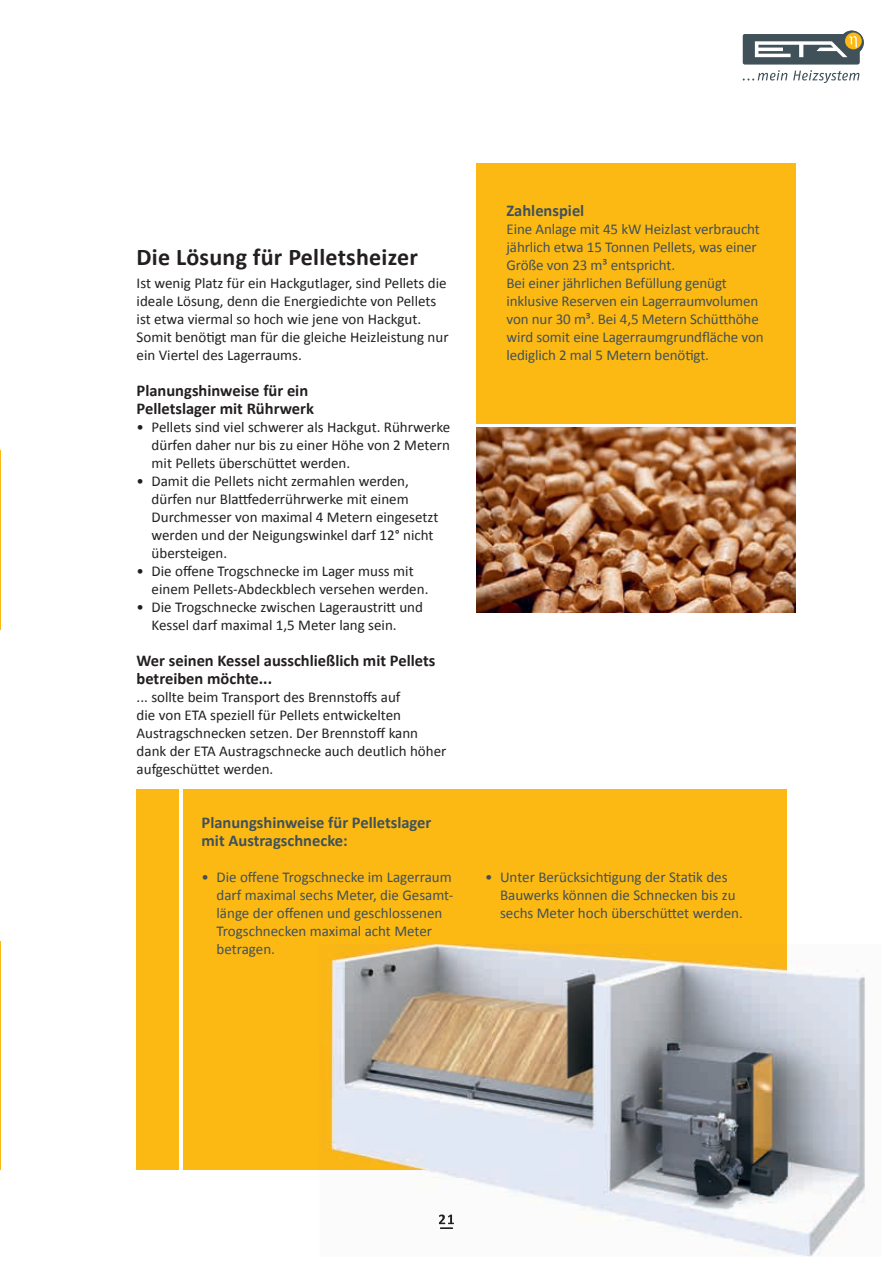
<style>
.page{position:relative;width:893px;height:1263px;background:#fff}
.page>*{position:absolute;margin:0;border:0;box-sizing:border-box;transform-origin:0 0}
.t1{font:700 24px "Calibri";letter-spacing:.01em;color:#231f20}
.t2{font:700 16.5px/18px "Calibri";color:#231f20}
.t3{font:700 16.5px/18px "Calibri";color:#40515a}
.t4{font:15px/18px "Calibri";color:#231f20}
.t5{font:15px/18px "Calibri";letter-spacing:-.005em;color:#40515a}
</style>
<div class="page">
<hr style="left:0;top:450px;width:1px;height:180px;background:#fdb913">
<hr style="left:0;top:941px;width:1px;height:229px;background:#fdb913">
<img style="left:477px;top:428px;width:319px;height:184px">
<div style="left:477px;top:163px;width:319px;height:260px;background:#fdb913"></div>
<div style="left:183px;top:789px;width:604px;height:381px;background:#fdb913"></div>
<div style="left:137px;top:789px;width:42px;height:381px;background:#fdb913"></div>
<img style="left:779px;top:973px;width:86px;height:283px">
<img style="left:426px;top:1170px;width:353px;height:84px">
<img style="left:439px;top:1214px;width:15px;height:10px">
<svg style="left:440px;top:1227px;width:13px;height:2px"></svg>
<img style="left:320px;top:944px;width:467px;height:226px">
<svg style="left:743px;top:31px;width:121px;height:33px"></svg>
<svg style="left:743px;top:70px;width:117px;height:13px"></svg>
<h1 class="t1" style="left:137px;top:241px;width:283px">Die Lösung für Pelletsheizer</h1>
<p class="t4" style="left:137px;top:274px;width:314px">Ist wenig Platz für ein Hackgutlager, sind Pellets die ideale Lösung, denn die Energiedichte von Pellets ist etwa viermal so hoch wie jene von Hackgut.<br>Somit benötigt man für die gleiche Heizleistung nur ein Viertel des Lagerraums.</p>
<p class="t2" style="left:137px;top:382px;width:179px">Planungshinweise für ein<br>Pelletslager mit Rührwerk</p>
<p class="t4" style="left:152px;top:418px;width:300px;text-align:justify;text-indent:-15px">• Pellets sind viel schwerer als Hackgut. Rührwerke dürfen daher nur bis zu einer Höhe von 2 Metern mit Pellets überschüttet werden.</p>
<p class="t4" style="left:152px;top:472px;width:288px;text-indent:-15px">• Damit die Pellets nicht zermahlen werden, dürfen nur Blattfederrührwerke mit einem Durchmesser von maximal 4 Metern eingesetzt werden und der Neigungswinkel darf 12° nicht übersteigen.</p>
<p class="t4" style="left:152px;top:562px;width:278px;text-indent:-15px">• Die offene Trogschnecke im Lager muss mit einem Pellets-Abdeckblech versehen werden.</p>
<p class="t4" style="left:152px;top:598px;width:273px;text-indent:-15px">• Die Trogschnecke zwischen Lageraustritt und<br>Kessel darf maximal 1,5 Meter lang sein.</p>
<p class="t2" style="left:137px;top:652px;width:300px">Wer seinen Kessel ausschließlich mit Pellets betreiben möchte...</p>
<p class="t4" style="left:137px;top:688px;width:311px">... sollte beim Transport des Brennstoffs auf<br>die von ETA speziell für Pellets entwickelten Austragschnecken setzen. Der Brennstoff kann dank der ETA Austragschnecke auch deutlich höher aufgeschüttet werden.</p>
<p class="t3" style="left:506px;top:202px;width:79px">Zahlenspiel</p>
<p class="t5" style="left:506px;top:220px;width:259px">Eine Anlage mit 45 kW Heizlast verbraucht jährlich etwa 15 Tonnen Pellets, was einer Größe von 23 m³ entspricht.<br>Bei einer jährlichen Befüllung genügt inklusive Reserven ein Lagerraumvolumen von nur 30 m³. Bei 4,5 Metern Schütthöhe wird somit eine Lagerraumgrundfläche von lediglich 2 mal 5 Metern benötigt.</p>
<p class="t3" style="left:202px;top:814px;width:231px">Planungshinweise für Pelletslager mit Austragschnecke:</p>
<p class="t5" style="left:217px;top:868px;width:238px;text-indent:-15px">• Die offene Trogschnecke im Lagerraum darf maximal sechs Meter, die Gesamt&shy;länge der offenen und geschlossenen<br>Trogschnecken maximal acht Meter betragen.</p>
<p class="t5" style="left:500px;top:868px;width:244px;text-indent:-15px">• Unter Berücksichtigung der Statik des<br>Bauwerks können die Schnecken bis zu sechs Meter hoch überschüttet werden.</p>
</div>
